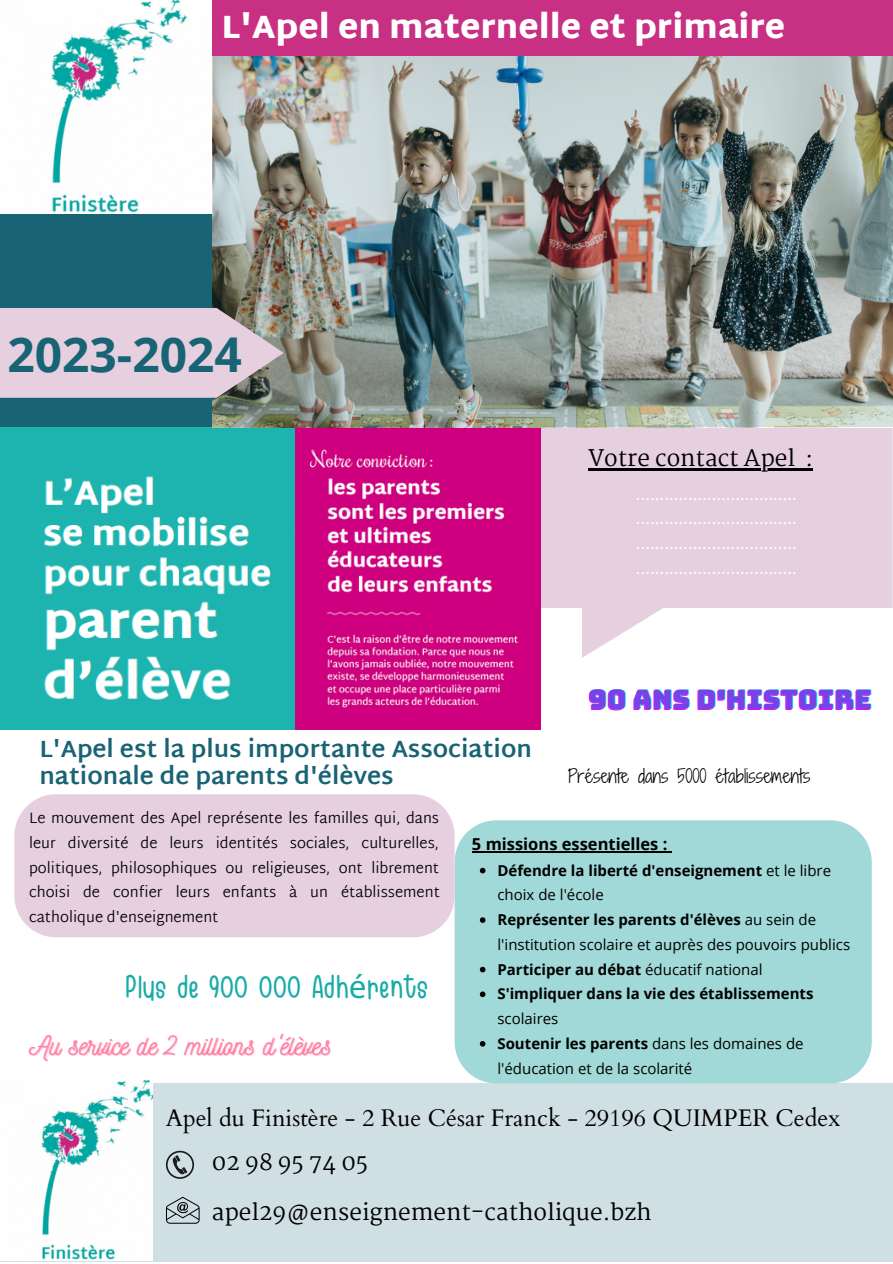
<style>
.page{position:relative;width:893px;height:1264px;background:#fff}
.page>*{position:absolute;margin:0;border:0;box-sizing:border-box;transform-origin:0 0}
.t1{font:700 48px "Open Sans";color:#186374}
.t2{font:900 33px "Martel Sans";color:#fff}
.t3{font:31.5px "Moon";color:#19aba7}
.t4{font:27px "Nickainley";color:#ff83a8}
.t5{font:27px "Bungee";color:#f0f}
.t6{font:700 24px/27px "Martel Sans";color:#186374}
.t7{font:24px "Cardo";color:#000}
.t8{font:22.5px "Martel";color:#000}
.t9{font:18px "Canva Sans";color:#fff}
.t10{font:18px "Shadows Into Light Two";color:#000}
.t11{font:700 16.5px "Open Sans";color:#000}
.t12{font:300 15px/24.8px "Martel Sans";color:#000;text-align:justify}
.t13{font:15px/24.8px "Open Sans";color:#000}
.t14{font:700 15px/24.8px "Open Sans";color:#000}
.s1{font-family:"Noto Sans"}
.s2{font-weight:400}
.s3{font-weight:700}
</style>
<div class="page">
<div style="left:0;top:0;width:892px;height:427px;background:#186374"></div>
<div style="left:0;top:1083px;width:892px;height:179px;background:#d0dfe3"></div>
<img style="left:0;top:1px;width:212px;height:212px">
<img style="left:0;top:1080px;width:153px;height:180px">
<svg style="left:166px;top:1150px;width:28px;height:28px"></svg>
<svg style="left:166px;top:1196px;width:34px;height:27px"></svg>
<svg style="left:540px;top:427px;width:352px;height:230px;fill:#e6d0e0"></svg>
<img style="left:0;top:427px;width:540px;height:302px">
<div style="left:454px;top:820px;width:417px;height:263px;background:#a0d9d7"></div>
<div style="left:14px;top:794px;width:440px;height:143px;background:#e6d0e0"></div>
<img style="left:213px;top:55px;width:679px;height:372px">
<svg style="left:0;top:308px;width:283px;height:90px"></svg>
<div style="left:213px;top:0;width:679px;height:55px;background:#c83084"></div>
<hr style="left:588px;top:468px;width:207px;height:2px;background:#000">
<svg style="left:795px;top:468px;width:18px;height:2px"></svg>
<svg style="left:480px;top:867px;width:5px;height:6px"></svg>
<svg style="left:480px;top:917px;width:5px;height:5px"></svg>
<svg style="left:480px;top:966px;width:5px;height:6px"></svg>
<svg style="left:480px;top:991px;width:5px;height:6px"></svg>
<svg style="left:480px;top:1040px;width:5px;height:6px"></svg>
<hr style="left:472px;top:851px;width:195px;height:1px;background:#000">
<p class="t2" style="left:221px;top:8px;width:565px">L'Apel en maternelle et primaire</p>
<p class="t1" style="left:7px;top:321px;width:236px">2023-2024</p>
<p class="t8" style="left:588px;top:445px;width:226px">Votre contact Apel :</p>
<p class="t9" style="left:636px;top:480px;width:162px">..................................</p>
<p class="t9" style="left:636px;top:505px;width:162px">..................................</p>
<p class="t9" style="left:636px;top:529px;width:162px">..................................</p>
<p class="t9" style="left:636px;top:554px;width:162px">..................................</p>
<p class="t6" style="left:39px;top:735px;width:494px">L'Apel est la plus importante Association nationale de parents d'élèves</p>
<p class="t5" style="left:588px;top:687px;width:285px">90 ANS D'HISTOIRE</p>
<p class="t10" style="left:567px;top:762px;width:244px">Présente dans 5000 établissements</p>
<p class="t12" style="left:29px;top:805px;width:412px">Le mouvement des Apel représente les familles qui, dans leur diversité de leurs identités sociales, culturelles, politiques, philosophiques ou religieuses, ont librement choisi de confier leurs enfants à un établissement catholique d'enseignement</p>
<p class="t3" style="left:124px;top:961px;width:306px">Plus de 900 000 Adh<span class="s1">é</span>rents</p>
<p class="t4" style="left:29px;top:1027px;width:303px">Au service de 2 millions d'élèves</p>
<p class="t11" style="left:472px;top:832px;width:197px">5 missions essentielles :</p>
<p class="t14" style="left:497px;top:857px;width:335px">Défendre la liberté d'enseignement <span class="s2">et le libre choix de l'école</span></p>
<p class="t13" style="left:497px;top:907px;width:354px"><span class="s3">Représenter les parents d'élèves</span> au sein de l'institution scolaire et auprès des pouvoirs publics</p>
<p class="t14" style="left:497px;top:956px;width:266px">Participer au débat <span class="s2">éducatif national</span></p>
<p class="t14" style="left:497px;top:981px;width:317px">S'impliquer dans la vie des établissements <span class="s2">scolaires</span></p>
<p class="t13" style="left:497px;top:1030px;width:307px"><span class="s3">Soutenir les parents</span> dans les domaines de l'éducation et de la scolarité</p>
<p class="t7" style="left:166px;top:1101px;width:675px">Apel du Finistère - 2 Rue César Franck - 29196 QUIMPER Cedex</p>
<p class="t8" style="left:212px;top:1149px;width:157px">02 98 95 74 05</p>
<p class="t8" style="left:212px;top:1198px;width:441px">apel29@enseignement-catholique.bzh</p>
</div>
